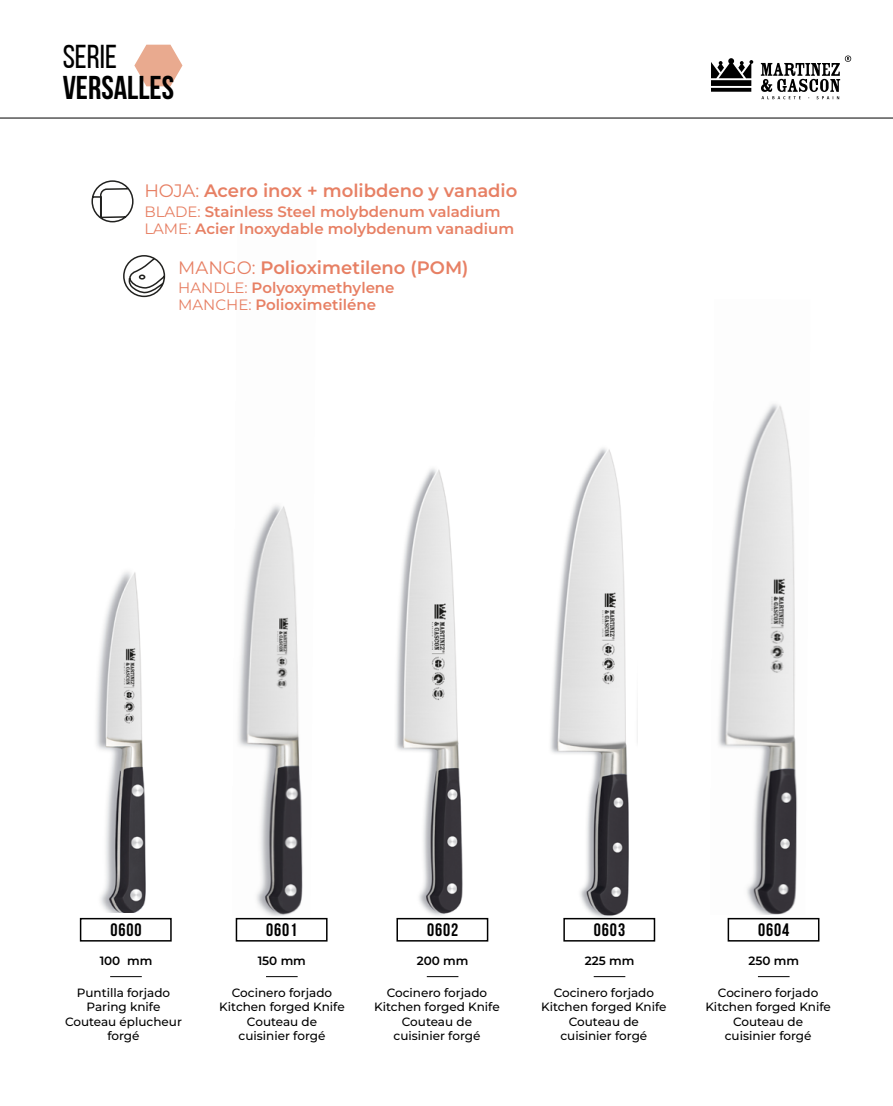
<style>
.page{position:relative;width:893px;height:1106px;background:#fff}
.page>*{position:absolute;margin:0;border:0;box-sizing:border-box;transform-origin:0 0}
.t1{font:700 33px "Bebas Neue";color:#000}
.t2{font:33px "Bebas Neue";color:#000}
.t3{font:600 18px "Montserrat";color:#e78064}
.t4{font:700 18px "Bebas Neue";letter-spacing:.05em;color:#000}
.t5{font:600 15px/16.5px "Montserrat";color:#e78064}
.t6{font:500 12px/14.2px "Montserrat";color:#000;text-align:center}
.t7{font:600 12px "Montserrat";color:#000}
.s1{font-weight:400}
</style>
<div class="page">
<img style="left:238px;top:505px;width:65px;height:411px">
<div style="left:236px;top:918px;width:92px;height:23px;border:2px solid #000"></div>
<hr style="left:266px;top:976px;width:32px;height:1px;background:#000">
<img style="left:96px;top:571px;width:50px;height:342px">
<div style="left:80px;top:918px;width:92px;height:23px;border:2px solid #000"></div>
<hr style="left:110px;top:976px;width:32px;height:1px;background:#000">
<svg style="left:123px;top:255px;width:43px;height:43px"></svg>
<svg style="left:91px;top:180px;width:43px;height:43px"></svg>
<svg style="left:134px;top:45px;width:48px;height:41px"></svg>
<hr style="left:0;top:118px;width:893px;height:1px;background:#000">
<svg style="left:711px;top:58px;width:42px;height:20px"></svg>
<div style="left:711px;top:80px;width:40px;height:6px;background:#000"></div>
<svg style="left:711px;top:88px;width:40px;height:4px"></svg>
<svg style="left:761px;top:56px;width:90px;height:43px"></svg>
<img style="left:396px;top:468px;width:76px;height:450px">
<div style="left:396px;top:918px;width:92px;height:23px;border:2px solid #000"></div>
<hr style="left:427px;top:976px;width:31px;height:1px;background:#000">
<img style="left:550px;top:448px;width:87px;height:470px">
<div style="left:563px;top:918px;width:92px;height:23px;border:2px solid #000"></div>
<hr style="left:594px;top:976px;width:31px;height:1px;background:#000">
<img style="left:718px;top:404px;width:79px;height:511px">
<div style="left:728px;top:918px;width:91px;height:23px;border:2px solid #000"></div>
<hr style="left:758px;top:976px;width:32px;height:1px;background:#000">
<h1 class="t2" style="left:63px;top:39px;width:56px">SERIE</h1>
<h1 class="t1" style="left:63px;top:69px;width:113px">VERSALLES</h1>
<h2 class="t3" style="left:144px;top:179px;width:375px"><span class="s1">HOJA:</span> Acero inox + molibdeno y vanadio</h2>
<p class="t5" style="left:144px;top:203px;width:371px"><span class="s1">BLADE:</span> Stainless Steel molybdenum valadium<br><span class="s1">LAME:</span> Acier Inoxydable molybdenum vanadium</p>
<h2 class="t3" style="left:178px;top:255px;width:292px"><span class="s1">MANGO:</span> Polioximetileno (POM)</h2>
<p class="t5" style="left:178px;top:279px;width:218px"><span class="s1">HANDLE:</span> Polyoxymethylene<br><span class="s1">MANCHE:</span> Polioximetiléne</p>
<h2 class="t4" style="left:110px;top:920px;width:33px">0600</h2>
<p class="t7" style="left:100px;top:953px;width:54px">100 mm</p>
<p class="t6" style="left:65px;top:985px;width:118px">Puntilla forjado<br>Paring knife<br>Couteau éplucheur forgé</p>
<h2 class="t4" style="left:266px;top:920px;width:33px">0601</h2>
<p class="t7" style="left:258px;top:953px;width:50px">150 mm</p>
<p class="t6" style="left:219px;top:985px;width:127px">Cocinero forjado<br>Kitchen forged Knife<br>Couteau de<br>cuisinier forgé</p>
<h2 class="t4" style="left:427px;top:920px;width:33px">0602</h2>
<p class="t7" style="left:417px;top:953px;width:53px">200 mm</p>
<p class="t6" style="left:374px;top:985px;width:127px">Cocinero forjado<br>Kitchen forged Knife<br>Couteau de<br>cuisinier forgé</p>
<h2 class="t4" style="left:594px;top:920px;width:33px">0603</h2>
<p class="t7" style="left:585px;top:953px;width:51px">225 mm</p>
<p class="t6" style="left:541px;top:985px;width:127px">Cocinero forjado<br>Kitchen forged Knife<br>Couteau de<br>cuisinier forgé</p>
<h2 class="t4" style="left:758px;top:920px;width:33px">0604</h2>
<p class="t7" style="left:748px;top:953px;width:52px">250 mm</p>
<p class="t6" style="left:705px;top:985px;width:127px">Cocinero forjado<br>Kitchen forged Knife<br>Couteau de<br>cuisinier forgé</p>
</div>
